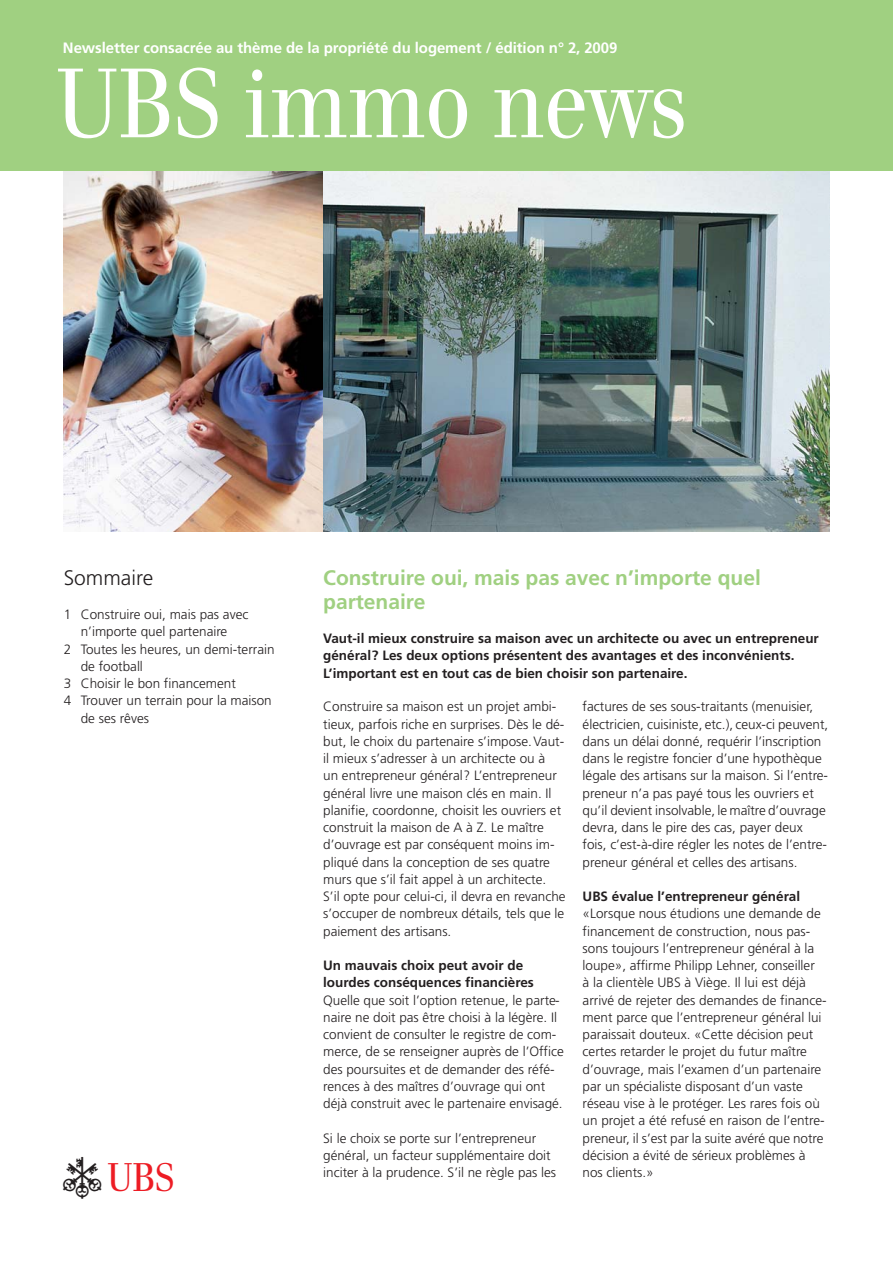
<style>
.page{position:relative;width:893px;height:1263px;background:#fff}
.page>*{position:absolute;margin:0;border:0;box-sizing:border-box;transform-origin:0 0}
.t1{font:96px "UBS Headline";color:#fff}
.t2{font:39px "UBS Logo";color:#231f20}
.t3{font:700 21px/24px "Frutiger";color:#a0d081}
.t4{font:300 21px "Frutiger";color:#231f20}
.t5{font:700 15px "Frutiger";letter-spacing:-.005em;color:#fff}
.t6{font:300 13.5px/17.2px "Frutiger";color:#231f20}
.t7{font:700 13.5px/17.2px "Frutiger";color:#231f20}
.s1{color:#ed1c24}
</style>
<div class="page">
<img style="left:64px;top:170px;width:259px;height:361px">
<img style="left:323px;top:170px;width:506px;height:361px">
<div style="left:0;top:0;width:892px;height:170px;background:#a0d081"></div>
<p class="t5" style="left:63px;top:42px;width:556px">Newsletter consacrée au thème de la propriété du logement / édition n° 2, 2009</p>
<h1 class="t1" style="left:54px;top:69px;width:635px">UBS immo news</h1>
<h3 class="t4" style="left:64px;top:569px;width:91px">Sommaire</h3>
<p class="t6" style="left:64px;top:607px;width:186px">1 Construire oui, mais pas avec</p>
<p class="t6" style="left:81px;top:624px;width:148px">n’importe quel partenaire</p>
<p class="t6" style="left:64px;top:641px;width:212px">2 Toutes les heures, un demi-terrain</p>
<p class="t6" style="left:81px;top:659px;width:64px">de football</p>
<p class="t6" style="left:64px;top:676px;width:174px">3 Choisir le bon financement</p>
<p class="t6" style="left:64px;top:693px;width:209px">4 Trouver un terrain pour la maison</p>
<p class="t6" style="left:81px;top:710px;width:70px">de ses rêves</p>
<h2 class="t2" style="left:63px;top:1156px;width:119px">a<span class="s1">b</span></h2>
<h3 class="t3" style="left:323px;top:567px;width:439px">Construire oui, mais pas avec n’importe quel partenaire</h3>
<p class="t7" style="left:323px;top:631px;width:497px">Vaut-il mieux construire sa maison avec un architecte ou avec un entrepreneur général? Les deux options présentent des avantages et des inconvénients.<br>L’important est en tout cas de bien choisir son partenaire.</p>
<p class="t6" style="left:323px;top:699px;width:244px">Construire sa maison est un projet ambi&shy;tieux, parfois riche en surprises. Dès le dé&shy;but, le choix du partenaire s’impose.Vaut&shy;il mieux s’adresser à un architecte ou à<br>un entrepreneur général? L’entrepreneur général livre une maison clés en main. Il planifie, coordonne, choisit les ouvriers et construit la maison de A à Z. Le maître d’ouvrage est par conséquent moins im&shy;pliqué dans la conception de ses quatre murs que s’il fait appel à un architecte.<br>S’il opte pour celui-ci, il devra en revanche s’occuper de nombreux détails, tels que le paiement des artisans.</p>
<p class="t7" style="left:323px;top:958px;width:212px">Un mauvais choix peut avoir de lourdes conséquences financières</p>
<p class="t6" style="left:323px;top:992px;width:242px">Quelle que soit l’option retenue, le parte&shy;naire ne doit pas être choisi à la légère. Il convient de consulter le registre de com&shy;merce, de se renseigner auprès de l’Office des poursuites et de demander des réfé&shy;rences à des maîtres d’ouvrage qui ont déjà construit avec le partenaire envisagé.</p>
<p class="t6" style="left:323px;top:1130px;width:234px">Si le choix se porte sur l’entrepreneur général, un facteur supplémentaire doit inciter à la prudence. S’il ne règle pas les</p>
<p class="t6" style="left:583px;top:699px;width:247px">factures de ses sous-traitants (menuisier, électricien, cuisiniste, etc.), ceux-ci peuvent, dans un délai donné, requérir l’inscription dans le registre foncier d’une hypothèque légale des artisans sur la maison. Si l’entre&shy;preneur n’a pas payé tous les ouvriers et qu’il devient insolvable, le maître d’ouvrage devra, dans le pire des cas, payer deux fois, c’est-à-dire régler les notes de l’entre&shy;preneur général et celles des artisans.</p>
<p class="t7" style="left:583px;top:889px;width:219px">UBS évalue l’entrepreneur général</p>
<p class="t6" style="left:583px;top:906px;width:245px">«Lorsque nous étudions une demande de financement de construction, nous pas&shy;sons toujours l’entrepreneur général à la loupe», affirme Philipp Lehner, conseiller<br>à la clientèle UBS à Viège. Il lui est déjà arrivé de rejeter des demandes de finance&shy;ment parce que l’entrepreneur général lui paraissait douteux. «Cette décision peut certes retarder le projet du futur maître d’ouvrage, mais l’examen d’un partenaire par un spécialiste disposant d’un vaste réseau vise à le protéger. Les rares fois où un projet a été refusé en raison de l’entre&shy;preneur, il s’est par la suite avéré que notre décision a évité de sérieux problèmes à nos clients.»</p>
</div>
